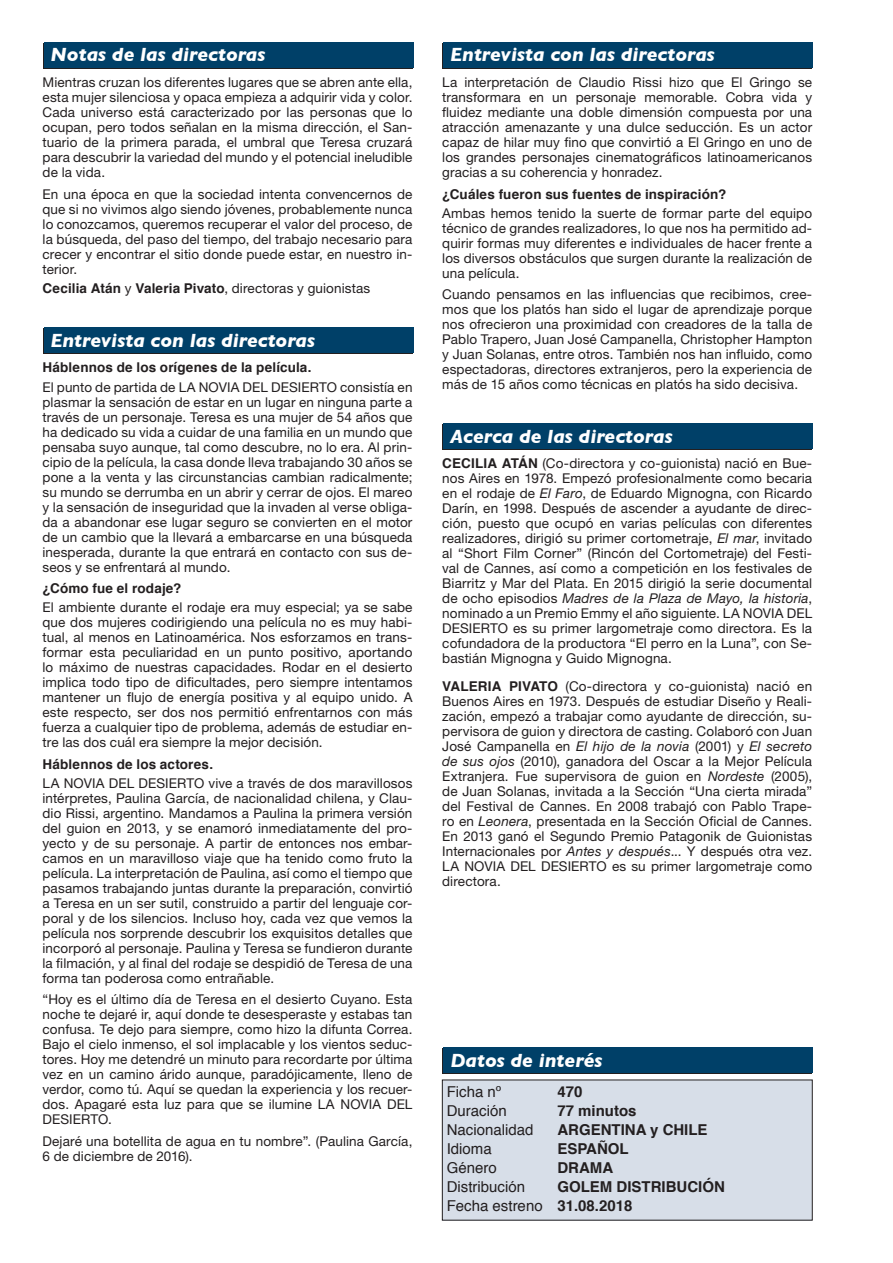
<style>
.page{position:relative;width:893px;height:1263px;background:#fff}
.page>*{position:absolute;margin:0;border:0;box-sizing:border-box;transform-origin:0 0}
.t1{font:italic 700 19.5px "Gill Sans";color:#fff}
.t2{font:15px "Helvetica";color:#231f20}
.t3{font:700 15px "Helvetica";color:#231f20}
.t4{font:13.5px/15px "Helvetica Neue";letter-spacing:.01em;color:#231f20;text-align:justify}
.t5{font:700 13.5px "Helvetica";letter-spacing:.01em;color:#231f20}
.s1{font-family:"Helvetica Neue";font-weight:400}
.s2{font-family:"Helvetica";font-weight:700}
.s3{font-style:italic}
.s4{font-weight:700}
</style>
<div class="page">
<div style="left:43px;top:44px;width:369px;height:25px;background:#231f20"></div>
<div style="left:44px;top:43px;width:370px;height:25px;background:#004068"></div>
<div style="left:442px;top:1049px;width:370px;height:25px;background:#231f20"></div>
<div style="left:443px;top:1048px;width:370px;height:25px;background:#004068"></div>
<div style="left:442px;top:1080px;width:370px;height:140px;background:#d7dee8"></div>
<div style="left:442px;top:425px;width:370px;height:25px;background:#231f20"></div>
<div style="left:443px;top:424px;width:370px;height:25px;background:#004068"></div>
<div style="left:43px;top:329px;width:369px;height:25px;background:#231f20"></div>
<div style="left:44px;top:328px;width:369px;height:25px;background:#004068"></div>
<div style="left:442px;top:44px;width:370px;height:25px;background:#231f20"></div>
<div style="left:443px;top:43px;width:370px;height:25px;background:#004068"></div>
<p class="t1" style="left:51px;top:43px;width:216px">Notas de las directoras</p>
<p class="t4" style="left:43px;top:75px;width:371px">Mientras cruzan los diferentes lugares que se abren ante ella, esta mujer silenciosa y opaca empieza a adquirir vida y color.<br>Cada universo está caracterizado por las personas que lo ocupan, pero todos señalan en la misma dirección, el San&shy;tuario de la primera parada, el umbral que Teresa cruzará para descubrir la variedad del mundo y el potencial ineludible de la vida.</p>
<p class="t4" style="left:43px;top:186px;width:371px">En una época en que la sociedad intenta convencernos de que si no vivimos algo siendo jóvenes, probablemente nunca lo conozcamos, queremos recuperar el valor del proceso, de la búsqueda, del paso del tiempo, del trabajo necesario para crecer y encontrar el sitio donde puede estar, en nuestro in&shy;terior.</p>
<p class="t5" style="left:43px;top:277px;width:329px">Cecilia Atán <span class="s1">y</span> Valeria Pivato<span class="s1">, directoras y guionistas</span></p>
<p class="t1" style="left:51px;top:329px;width:266px">Entrevista con las directoras</p>
<p class="t5" style="left:43px;top:357px;width:271px">Háblennos de los orígenes de la película.</p>
<p class="t4" style="left:43px;top:379px;width:371px">El punto de partida de LA NOVIA DEL DESIERTO consistía en plasmar la sensación de estar en un lugar en ninguna parte a través de un personaje. Teresa es una mujer de 54 años que ha dedicado su vida a cuidar de una familia en un mundo que pensaba suyo aunque, tal como descubre, no lo era. Al prin&shy;cipio de la película, la casa donde lleva trabajando 30 años se pone a la venta y las circunstancias cambian radicalmente; su mundo se derrumba en un abrir y cerrar de ojos. El mareo y la sensación de inseguridad que la invaden al verse obliga&shy;da a abandonar ese lugar seguro se convierten en el motor de un cambio que la llevará a embarcarse en una búsqueda inesperada, durante la que entrará en contacto con sus de&shy;seos y se enfrentará al mundo.</p>
<p class="t5" style="left:43px;top:577px;width:140px">¿Cómo fue el rodaje?</p>
<p class="t4" style="left:43px;top:600px;width:371px">El ambiente durante el rodaje era muy especial; ya se sabe que dos mujeres codirigiendo una película no es muy habi&shy;tual, al menos en Latinoamérica. Nos esforzamos en trans&shy;formar esta peculiaridad en un punto positivo, aportando lo máximo de nuestras capacidades. Rodar en el desierto implica todo tipo de dificultades, pero siempre intentamos mantener un flujo de energía positiva y al equipo unido. A este respecto, ser dos nos permitió enfrentarnos con más fuerza a cualquier tipo de problema, además de estudiar en&shy;tre las dos cuál era siempre la mejor decisión.</p>
<p class="t5" style="left:43px;top:753px;width:172px">Háblennos de los actores.</p>
<p class="t4" style="left:43px;top:775px;width:371px">LA NOVIA DEL DESIERTO vive a través de dos maravillosos intérpretes, Paulina García, de nacionalidad chilena, y Clau&shy;dio Rissi, argentino. Mandamos a Paulina la primera versión del guion en 2013, y se enamoró inmediatamente del pro&shy;yecto y de su personaje. A partir de entonces nos embar&shy;camos en un maravilloso viaje que ha tenido como fruto la película. La interpretación de Paulina, así como el tiempo que pasamos trabajando juntas durante la preparación, convirtió a Teresa en un ser sutil, construido a partir del lenguaje cor&shy;poral y de los silencios. Incluso hoy, cada vez que vemos la película nos sorprende descubrir los exquisitos detalles que incorporó al personaje. Paulina y Teresa se fundieron durante la filmación, y al final del rodaje se despidió de Teresa de una forma tan poderosa como entrañable.</p>
<p class="t4" style="left:43px;top:992px;width:371px">“Hoy es el último día de Teresa en el desierto Cuyano. Esta noche te dejaré ir, aquí donde te desesperaste y estabas tan confusa. Te dejo para siempre, como hizo la difunta Correa.<br>Bajo el cielo inmenso, el sol implacable y los vientos seduc&shy;tores. Hoy me detendré un minuto para recordarte por última vez en un camino árido aunque, paradójicamente, lleno de verdor, como tú. Aquí se quedan la experiencia y los recuer&shy;dos. Apagaré esta luz para que se ilumine LA NOVIA DEL DESIERTO.</p>
<p class="t4" style="left:43px;top:1133px;width:371px">Dejaré una botellita de agua en tu nombre”. (Paulina García,<br>6 de diciembre de 2016).</p>
<p class="t1" style="left:450px;top:43px;width:266px">Entrevista con las directoras</p>
<p class="t4" style="left:442px;top:75px;width:371px">La interpretación de Claudio Rissi hizo que El Gringo se transformara en un personaje memorable. Cobra vida y fluidez mediante una doble dimensión compuesta por una atracción amenazante y una dulce seducción. Es un actor capaz de hilar muy fino que convirtió a El Gringo en uno de los grandes personajes cinematográficos latinoamericanos gracias a su coherencia y honradez.</p>
<p class="t5" style="left:442px;top:183px;width:286px">¿Cuáles fueron sus fuentes de inspiración?</p>
<p class="t4" style="left:442px;top:205px;width:371px">Ambas hemos tenido la suerte de formar parte del equipo técnico de grandes realizadores, lo que nos ha permitido ad&shy;quirir formas muy diferentes e individuales de hacer frente a los diversos obstáculos que surgen durante la realización de una película.</p>
<p class="t4" style="left:442px;top:287px;width:371px">Cuando pensamos en las influencias que recibimos, cree&shy;mos que los platós han sido el lugar de aprendizaje porque nos ofrecieron una proximidad con creadores de la talla de Pablo Trapero, Juan José Campanella, Christopher Hampton y Juan Solanas, entre otros. También nos han influido, como espectadoras, directores extranjeros, pero la experiencia de más de 15 años como técnicas en platós ha sido decisiva.</p>
<p class="t1" style="left:450px;top:425px;width:224px">Acerca de las directoras</p>
<p class="t4" style="left:442px;top:456px;width:371px"><span class="s2">CECILIA ATÁN</span> (Co-directora y co-guionista) nació en Bue&shy;nos Aires en 1978. Empezó profesionalmente como becaria en el rodaje de <span class="s3">El Faro</span>, de Eduardo Mignogna, con Ricardo Darín, en 1998. Después de ascender a ayudante de direc&shy;ción, puesto que ocupó en varias películas con diferentes realizadores, dirigió su primer cortometraje, <span class="s3">El mar</span>, invitado al “Short Film Corner” (Rincón del Cortometraje) del Festi&shy;val de Cannes, así como a competición en los festivales de Biarritz y Mar del Plata. En 2015 dirigió la serie documental de ocho episodios <span class="s3">Madres de la Plaza de Mayo, la historia</span>, nominado a un Premio Emmy el año siguiente. LA NOVIA DEL DESIERTO es su primer largometraje como directora. Es la cofundadora de la productora “El perro en la Luna”, con Se&shy;bastián Mignogna y Guido Mignogna.</p>
<p class="t4" style="left:442px;top:679px;width:371px"><span class="s2">VALERIA PIVATO</span> (Co-directora y co-guionista) nació en Buenos Aires en 1973. Después de estudiar Diseño y Reali&shy;zación, empezó a trabajar como ayudante de dirección, su&shy;pervisora de guion y directora de casting. Colaboró con Juan José Campanella en <span class="s3">El hijo de la novia</span> (2001) y <span class="s3">El secreto de sus ojos</span> (2010), ganadora del Oscar a la Mejor Película Extranjera. Fue supervisora de guion en <span class="s3">Nordeste</span> (2005), de Juan Solanas, invitada a la Sección “Una cierta mirada” del Festival de Cannes. En 2008 trabajó con Pablo Trape&shy;ro en <span class="s3">Leonera</span>, presentada en la Sección Oficial de Cannes.<br>En 2013 ganó el Segundo Premio Patagonik de Guionistas Internacionales por <span class="s3">Antes y después</span>... Y después otra vez.<br>LA NOVIA DEL DESIERTO es su primer largometraje como directora.</p>
<p class="t1" style="left:450px;top:1048px;width:154px">Datos de interés</p>
<p class="t2" style="left:447px;top:1080px;width:56px">Ficha nº</p>
<p class="t3" style="left:557px;top:1079px;width:27px">470</p>
<p class="t2" style="left:447px;top:1099px;width:62px">Duración</p>
<p class="t3" style="left:557px;top:1098px;width:81px">77 minutos</p>
<p class="t2" style="left:447px;top:1118px;width:88px">Nacionalidad</p>
<p class="t3" style="left:557px;top:1117px;width:152px">ARGENTINA y CHILE</p>
<p class="t2" style="left:447px;top:1137px;width:47px">Idioma</p>
<p class="t3" style="left:557px;top:1136px;width:73px">ESPAÑOL</p>
<p class="t2" style="left:447px;top:1156px;width:52px">Género</p>
<p class="t3" style="left:557px;top:1155px;width:57px">DRAMA</p>
<p class="t2" style="left:447px;top:1175px;width:80px">Distribución</p>
<p class="t3" style="left:557px;top:1174px;width:169px">GOLEM DISTRIBUCIÓN</p>
<p class="t2" style="left:447px;top:1194px;width:187px">Fecha estreno <span class="s4">31.08.2018</span></p>
</div>
